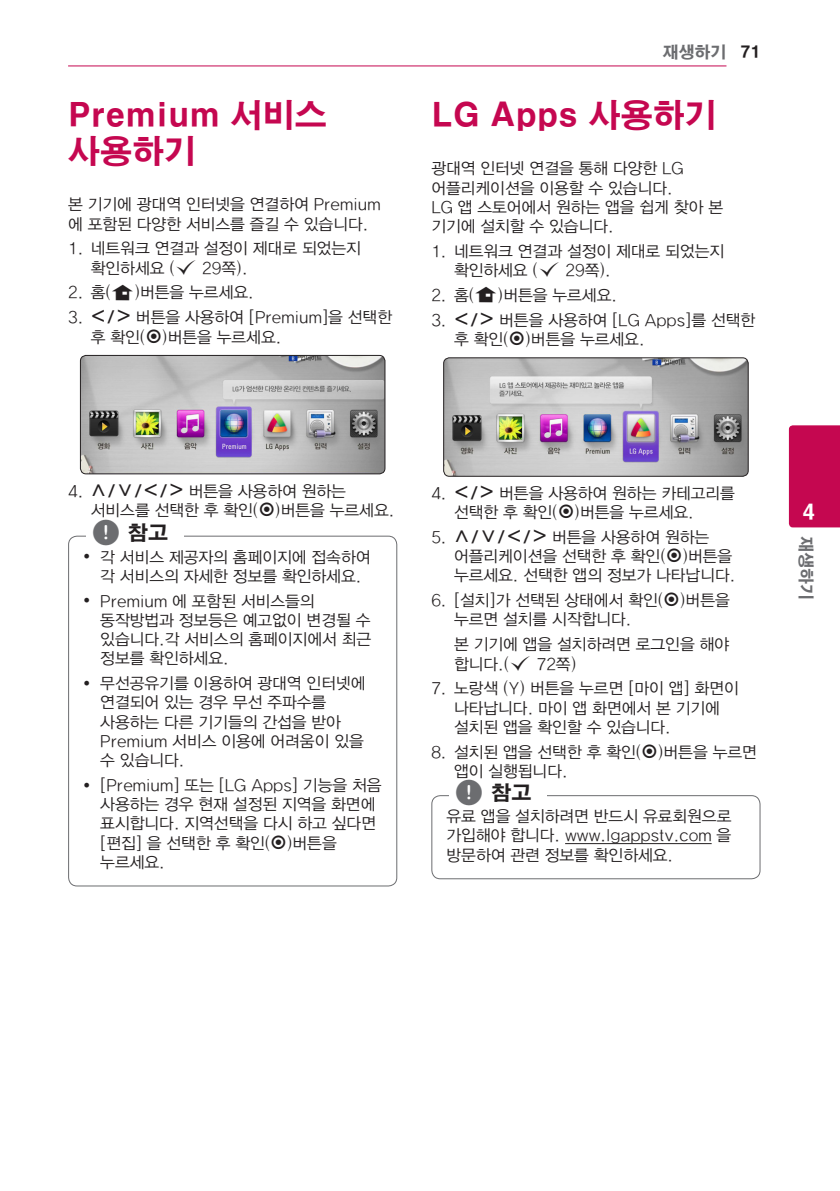
<style>
.page{position:relative;width:840px;height:1191px;background:#fff}
.page>*{position:absolute;margin:0;border:0;box-sizing:border-box;transform-origin:0 0}
.Title_1{font:32px/36px "HY Go Thic Extra";color:#c50750}
.t1{font:21px "HY Go Thic Extra";color:#fff}
.t2{font:20px "HY Go Thic Extra";color:#231f20}
.Content_text_Num{font:16px/19.2px "Yoon Gothic L";color:#231f20}
.Content_text_Light{font:16px/19.2px "Yoon Gothic L";color:#231f20}
.Contents_Text_Sub_Nu{font:16px/19.2px "Yoon Gothic L";color:#231f20}
.t3{font:16px "HY Go Thic Extra";color:#6c6d70}
.s1{font-family:"UPSYS Boxed Number"}
.s2{font-family:"UPSYS Common"}
.s3{color:#231f20}
.s4{font-family:"UPSYS Common";font-size:30px;color:#6c6d70}
</style>
<div class="page">
<hr style="left:68px;top:65px;width:658px;height:1px;background:#c50750">
<div style="left:788px;top:425px;width:51px;height:102px;background:#c50750"></div>
<img style="left:80px;top:355px;width:305px;height:119px">
<div style="left:80px;top:355px;width:305px;height:119px;border:1px solid #231f20;border-radius:6px"></div>
<div style="left:68px;top:535px;width:329px;height:351px;border:1px solid #6c6d70;border-radius:9px"></div>
<div style="left:86px;top:530px;width:97px;height:19px;background:#fff"></div>
<img style="left:445px;top:358px;width:302px;height:118px">
<div style="left:443px;top:357px;width:305px;height:120px;border:1px solid #231f20;border-radius:6px"></div>
<hr style="left:565px;top:843px;width:146px;height:1px;background:#231f20">
<div style="left:431px;top:795px;width:329px;height:84px;border:1px solid #6c6d70;border-radius:9px"></div>
<div style="left:449px;top:789px;width:97px;height:20px;background:#fff"></div>
<p class="Title_1" style="left:68px;top:98px;width:260px">Premium 서비스 사용하기</p>
<p class="Content_text_Light" style="left:68px;top:193px;width:314px">본 기기에 광대역 인터넷을 연결하여 Premium 에 포함된 다양한 서비스를 즐길 수 있습니다.</p>
<p class="Content_text_Num" style="left:91px;top:237px;width:271px;text-indent:-23px">1. 네트워크 연결과 설정이 제대로 되었는지 확인하세요 (<span class="s1">=</span> 29쪽).</p>
<p class="Content_text_Num" style="left:68px;top:281px;width:187px">2. 홈(<span class="s2">n</span>)버튼을 누르세요.</p>
<p class="Content_text_Num" style="left:91px;top:306px;width:302px;text-indent:-23px">3. <span class="s2">A/D</span> 버튼을 사용하여 [Premium]을 선택한 후 확인(<span class="s2">b</span>)버튼을 누르세요.</p>
<p class="t3" style="left:662px;top:44px;width:100px">재생하기 <span class="s3">71</span></p>
<p class="Title_1" style="left:431px;top:98px;width:287px">LG Apps 사용하기</p>
<p class="Content_text_Light" style="left:431px;top:157px;width:293px">광대역 인터넷 연결을 통해 다양한 LG 어플리케이션을 이용할 수 있습니다.<br>LG 앱 스토어에서 원하는 앱을 쉽게 찾아 본 기기에 설치할 수 있습니다.</p>
<p class="Content_text_Num" style="left:454px;top:239px;width:271px;text-indent:-23px">1. 네트워크 연결과 설정이 제대로 되었는지 확인하세요 (<span class="s1">=</span> 29쪽).</p>
<p class="Content_text_Num" style="left:431px;top:284px;width:187px">2. 홈(<span class="s2">n</span>)버튼을 누르세요.</p>
<p class="Content_text_Num" style="left:454px;top:308px;width:302px;text-indent:-23px">3. <span class="s2">A/D</span> 버튼을 사용하여 [LG Apps]를 선택한 후 확인(<span class="s2">b</span>)버튼을 누르세요.</p>
<p class="Content_text_Num" style="left:91px;top:479px;width:305px;text-indent:-23px">4. <span class="s2">W/S/A/D</span> 버튼을 사용하여 원하는 서비스를 선택한 후 확인(<span class="s2">b</span>)버튼을 누르세요.</p>
<p class="Content_text_Light" style="left:100px;top:545px;width:271px">각 서비스 제공자의 홈페이지에 접속하여 각 서비스의 자세한 정보를 확인하세요.</p>
<p class="Content_text_Light" style="left:100px;top:589px;width:272px">Premium 에 포함된 서비스들의 동작방법과 정보등은 예고없이 변경될 수 있습니다.각 서비스의 홈페이지에서 최근 정보를 확인하세요.</p>
<p class="Content_text_Light" style="left:100px;top:672px;width:266px">무선공유기를 이용하여 광대역 인터넷에 연결되어 있는 경우 무선 주파수를 사용하는 다른 기기들의 간섭을 받아<br>Premium 서비스 이용에 어려움이 있을 수 있습니다.</p>
<p class="Content_text_Light" style="left:100px;top:773px;width:282px">[Premium] 또는 [LG Apps] 기능을 처음 사용하는 경우 현재 설정된 지역을 화면에 표시합니다. 지역선택을 다시 하고 싶다면 [편집] 을 선택한 후 확인(<span class="s2">b</span>)버튼을 누르세요.</p>
<p class="t2" style="left:92px;top:523px;width:78px"><span class="s4">,</span> 참고</p>
<p class="Content_text_Num" style="left:454px;top:482px;width:282px;text-indent:-23px">4. <span class="s2">A/D</span> 버튼을 사용하여 원하는 카테고리를 선택한 후 확인(<span class="s2">b</span>)버튼을 누르세요.</p>
<p class="Content_text_Num" style="left:454px;top:526px;width:283px;text-indent:-23px">5. <span class="s2">W/S/A/D</span> 버튼을 사용하여 원하는 어플리케이션을 선택한 후 확인(<span class="s2">b</span>)버튼을 누르세요. 선택한 앱의 정보가 나타납니다.</p>
<p class="Content_text_Num" style="left:454px;top:589px;width:277px;text-indent:-23px">6. [설치]가 선택된 상태에서 확인(<span class="s2">b</span>)버튼을 누르면 설치를 시작합니다.</p>
<p class="Contents_Text_Sub_Nu" style="left:454px;top:633px;width:276px">본 기기에 앱을 설치하려면 로그인을 해야 합니다.(<span class="s1">=</span> 72쪽)</p>
<p class="Content_text_Num" style="left:454px;top:677px;width:286px;text-indent:-23px">7. 노랑색 (Y) 버튼을 누르면 [마이 앱] 화면이 나타납니다. 마이 앱 화면에서 본 기기에 설치된 앱을 확인할 수 있습니다.</p>
<p class="Content_text_Num" style="left:454px;top:740px;width:304px;text-indent:-23px">8. 설치된 앱을 선택한 후 확인(<span class="s2">b</span>)버튼을 누르면 앱이 실행됩니다.</p>
<p class="Content_text_Light" style="left:446px;top:805px;width:286px;text-align:justify">유료 앱을 설치하려면 반드시 유료회원으로 가입해야 합니다. www.lgappstv.com 을 방문하여 관련 정보를 확인하세요.</p>
<p class="t2" style="left:454px;top:782px;width:78px"><span class="s4">,</span> 참고</p>
<h2 class="t1" style="left:801px;top:502px;width:15px">4</h2>
<p class="t3" style="left:813px;top:536px;width:65px;rotate:90deg">재생하기</p>
</div>
